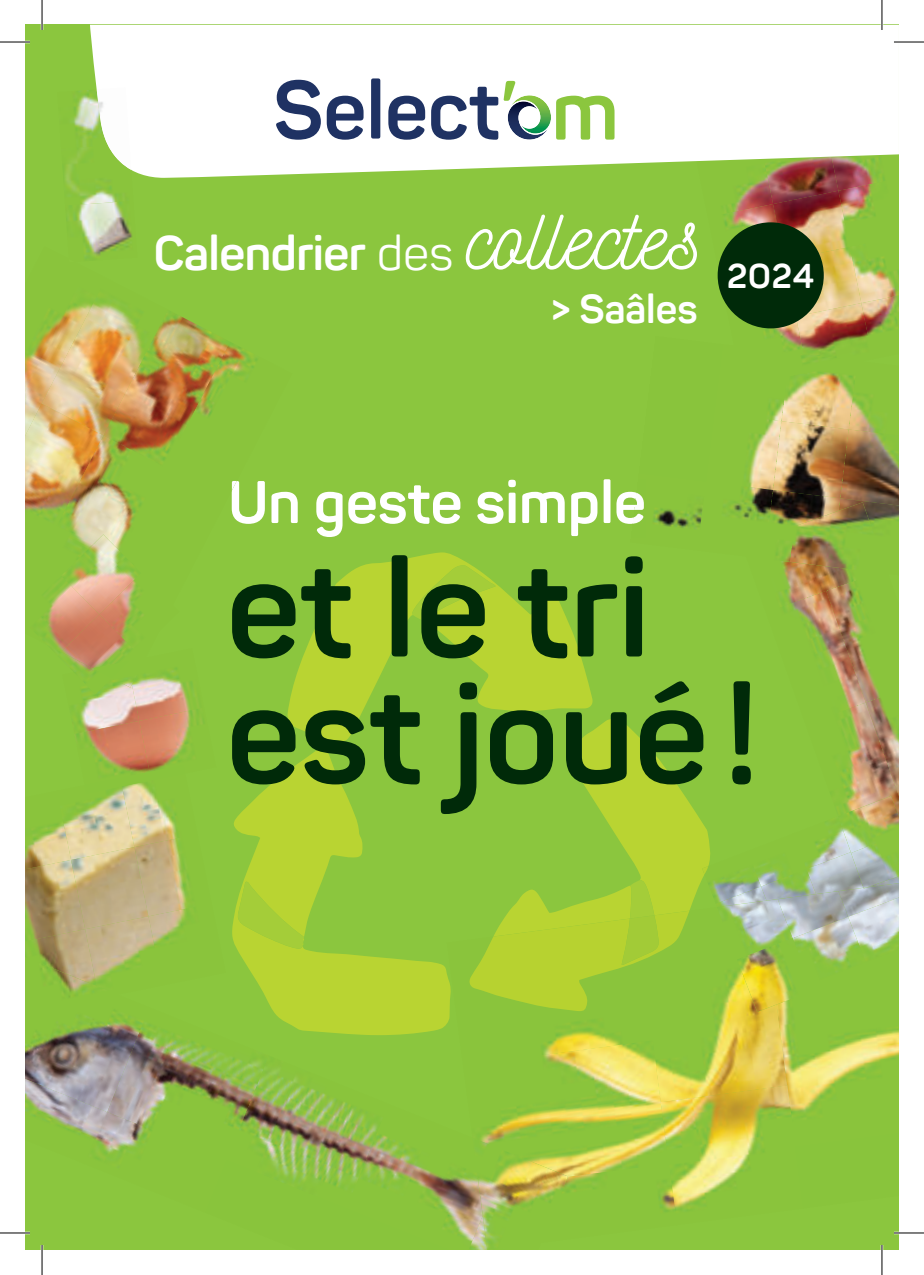
<style>
.page{position:relative;width:924px;height:1275px;background:#fff}
.page>*{position:absolute;margin:0;border:0;box-sizing:border-box;transform-origin:0 0}
.t1{font:700 136.8px/126px "Panton";color:#002a09}
.t2{font:700 59.2px "Panton";color:#fff}
.t3{font:700 48px "Panton";letter-spacing:-.01em;color:#fff}
.t4{font:700 40px "Panton";color:#fff}
.t5{font:700 34px "Panton";color:#fff}
.s1{font-weight:400}
.s2{font-family:"Nickainley";font-weight:400;font-size:86px}
</style>
<div class="page">
<div style="left:25px;top:25px;width:873px;height:1225px;background:#8bc63e"></div>
<img style="left:736px;top:179px;width:27px;height:25px">
<img style="left:763px;top:178px;width:68px;height:26px">
<img style="left:831px;top:178px;width:7px;height:13px">
<img style="left:724px;top:204px;width:48px;height:24px">
<img style="left:772px;top:191px;width:66px;height:56px">
<img style="left:838px;top:178px;width:47px;height:69px">
<img style="left:815px;top:247px;width:34px;height:56px">
<img style="left:849px;top:237px;width:49px;height:66px">
<img style="left:739px;top:318px;width:56px;height:27px">
<img style="left:795px;top:303px;width:65px;height:43px">
<img style="left:860px;top:295px;width:38px;height:44px">
<div style="left:717px;top:222px;width:106px;height:106px;background:#002a09;border-radius:50%"></div>
<svg style="left:90px;top:25px;width:808px;height:153px;background:#f5f8ee"></svg>
<svg style="left:275px;top:80px;width:88px;height:60px;background:#98a0b7"></svg>
<div style="left:371px;top:78px;width:9px;height:61px;background:#1f3263;border-radius:2px"></div>
<svg style="left:388px;top:96px;width:37px;height:44px;background:#74809e"></svg>
<svg style="left:431px;top:81px;width:183px;height:59px;background:#bbcbbc"></svg>
<svg style="left:287px;top:552px;width:306px;height:189px;fill:#b4d232"></svg>
<svg style="left:232px;top:748px;width:214px;height:287px"></svg>
<svg style="left:493px;top:719px;width:217px;height:191px"></svg>
<svg style="left:411px;top:565px;width:84px;height:55px;background:#add035"></svg>
<svg style="left:629px;top:880px;width:25px;height:30px"></svg>
<svg style="left:237px;top:881px;width:67px;height:67px;background:#afd035"></svg>
<img style="left:25px;top:336px;width:16px;height:67px">
<img style="left:25px;top:403px;width:16px;height:32px">
<img style="left:41px;top:304px;width:78px;height:131px">
<img style="left:25px;top:435px;width:96px;height:99px">
<img style="left:103px;top:310px;width:126px;height:157px">
<img style="left:121px;top:486px;width:21px;height:48px">
<img style="left:165px;top:342px;width:93px;height:125px">
<svg style="left:232px;top:481px;width:5px;height:9px"></svg>
<img style="left:841px;top:724px;width:24px;height:72px">
<img style="left:799px;top:612px;width:66px;height:112px">
<img style="left:780px;top:562px;width:45px;height:50px">
<img style="left:865px;top:703px;width:33px;height:93px">
<img style="left:825px;top:574px;width:57px;height:129px">
<img style="left:25px;top:824px;width:32px;height:36px">
<img style="left:57px;top:793px;width:65px;height:67px">
<img style="left:122px;top:793px;width:54px;height:54px">
<img style="left:25px;top:860px;width:46px;height:69px">
<img style="left:71px;top:847px;width:63px;height:82px">
<img style="left:134px;top:834px;width:55px;height:82px">
<img style="left:31px;top:929px;width:54px;height:28px">
<img style="left:85px;top:916px;width:63px;height:54px">
<img style="left:148px;top:903px;width:41px;height:44px">
<img style="left:79px;top:687px;width:53px;height:34px">
<img style="left:132px;top:668px;width:61px;height:53px">
<img style="left:76px;top:721px;width:63px;height:44px">
<img style="left:139px;top:707px;width:59px;height:58px">
<img style="left:112px;top:668px;width:34px;height:19px">
<img style="left:105px;top:765px;width:60px;height:28px">
<img style="left:42px;top:592px;width:19px;height:58px">
<img style="left:61px;top:534px;width:73px;height:80px">
<img style="left:61px;top:614px;width:54px;height:54px">
<img style="left:99px;top:573px;width:44px;height:80px">
<img style="left:79px;top:668px;width:33px;height:26px">
<img style="left:93px;top:661px;width:36px;height:17px">
<img style="left:856px;top:402px;width:19px;height:27px">
<img style="left:786px;top:386px;width:70px;height:43px">
<img style="left:739px;top:344px;width:47px;height:77px">
<img style="left:848px;top:429px;width:50px;height:69px">
<img style="left:781px;top:421px;width:67px;height:77px">
<img style="left:739px;top:413px;width:42px;height:77px">
<img style="left:838px;top:498px;width:60px;height:77px">
<img style="left:772px;top:490px;width:68px;height:35px">
<img style="left:731px;top:482px;width:41px;height:38px">
<img style="left:653px;top:507px;width:50px;height:22px">
<img style="left:739px;top:346px;width:116px;height:40px">
<img style="left:632px;top:492px;width:12px;height:32px">
<img style="left:789px;top:502px;width:98px;height:72px">
<img style="left:776px;top:526px;width:17px;height:36px">
<img style="left:71px;top:89px;width:26px;height:57px">
<img style="left:65px;top:146px;width:68px;height:55px">
<img style="left:74px;top:201px;width:58px;height:57px">
<img style="left:97px;top:87px;width:34px;height:83px">
<img style="left:815px;top:831px;width:22px;height:21px">
<img style="left:806px;top:852px;width:44px;height:39px">
<img style="left:760px;top:863px;width:46px;height:6px">
<img style="left:760px;top:869px;width:55px;height:30px">
<img style="left:704px;top:851px;width:56px;height:53px">
<img style="left:715px;top:886px;width:51px;height:18px">
<svg style="left:701px;top:866px;width:7px;height:8px"></svg>
<img style="left:837px;top:796px;width:61px;height:57px">
<img style="left:850px;top:834px;width:48px;height:49px">
<img style="left:25px;top:1016px;width:82px;height:62px">
<img style="left:107px;top:1007px;width:162px;height:71px">
<img style="left:226px;top:1055px;width:121px;height:105px">
<img style="left:346px;top:1104px;width:126px;height:136px">
<img style="left:468px;top:1215px;width:4px;height:34px">
<img style="left:25px;top:1078px;width:202px;height:82px">
<img style="left:271px;top:1160px;width:178px;height:80px">
<img style="left:41px;top:957px;width:77px;height:54px">
<img style="left:446px;top:971px;width:168px;height:69px">
<img style="left:641px;top:907px;width:135px;height:178px">
<img style="left:776px;top:1012px;width:122px;height:100px">
<img style="left:463px;top:1040px;width:205px;height:137px">
<img style="left:660px;top:1085px;width:143px;height:126px">
<img style="left:567px;top:1163px;width:109px;height:49px">
<img style="left:794px;top:1133px;width:9px;height:75px">
<img style="left:468px;top:910px;width:221px;height:101px">
<img style="left:621px;top:915px;width:38px;height:50px">
<img style="left:837px;top:883px;width:61px;height:14px">
<img style="left:847px;top:897px;width:51px;height:54px">
<img style="left:777px;top:891px;width:70px;height:26px">
<img style="left:792px;top:917px;width:76px;height:50px">
<img style="left:716px;top:899px;width:76px;height:60px">
<img style="left:736px;top:938px;width:76px;height:74px">
<img style="left:472px;top:1137px;width:95px;height:113px">
<hr style="left:0;top:41px;width:30px;height:2px;background:#fff">
<hr style="left:893px;top:41px;width:30px;height:2px;background:#fff">
<hr style="left:0;top:1231px;width:30px;height:3px;background:#fff">
<hr style="left:893px;top:1231px;width:30px;height:3px;background:#fff">
<hr style="left:41px;top:0;width:2px;height:30px;background:#fff">
<hr style="left:41px;top:1245px;width:2px;height:30px;background:#fff">
<hr style="left:880px;top:0;width:2px;height:30px;background:#fff">
<hr style="left:880px;top:1245px;width:2px;height:30px;background:#fff">
<hr style="left:0;top:42px;width:30px;height:1px;background:#000">
<hr style="left:893px;top:42px;width:30px;height:1px;background:#000">
<hr style="left:0;top:1232px;width:30px;height:1px;background:#000">
<hr style="left:893px;top:1232px;width:30px;height:1px;background:#000">
<hr style="left:42px;top:0;width:1px;height:30px;background:#000">
<hr style="left:42px;top:1245px;width:1px;height:30px;background:#000">
<hr style="left:881px;top:0;width:1px;height:30px;background:#000">
<hr style="left:881px;top:1245px;width:1px;height:30px;background:#000">
<p class="t3" style="left:154px;top:225px;width:549px">Calendrier <span class="s1">des</span> <span class="s2">collectes</span></p>
<p class="t4" style="left:551px;top:286px;width:148px">&gt; Saâles</p>
<p class="t5" style="left:726px;top:257px;width:89px">2O24</p>
<p class="t2" style="left:228px;top:468px;width:419px">Un geste simple</p>
<h1 class="t1" style="left:226px;top:546px;width:533px">et le tri est joué !</h1>
</div>
